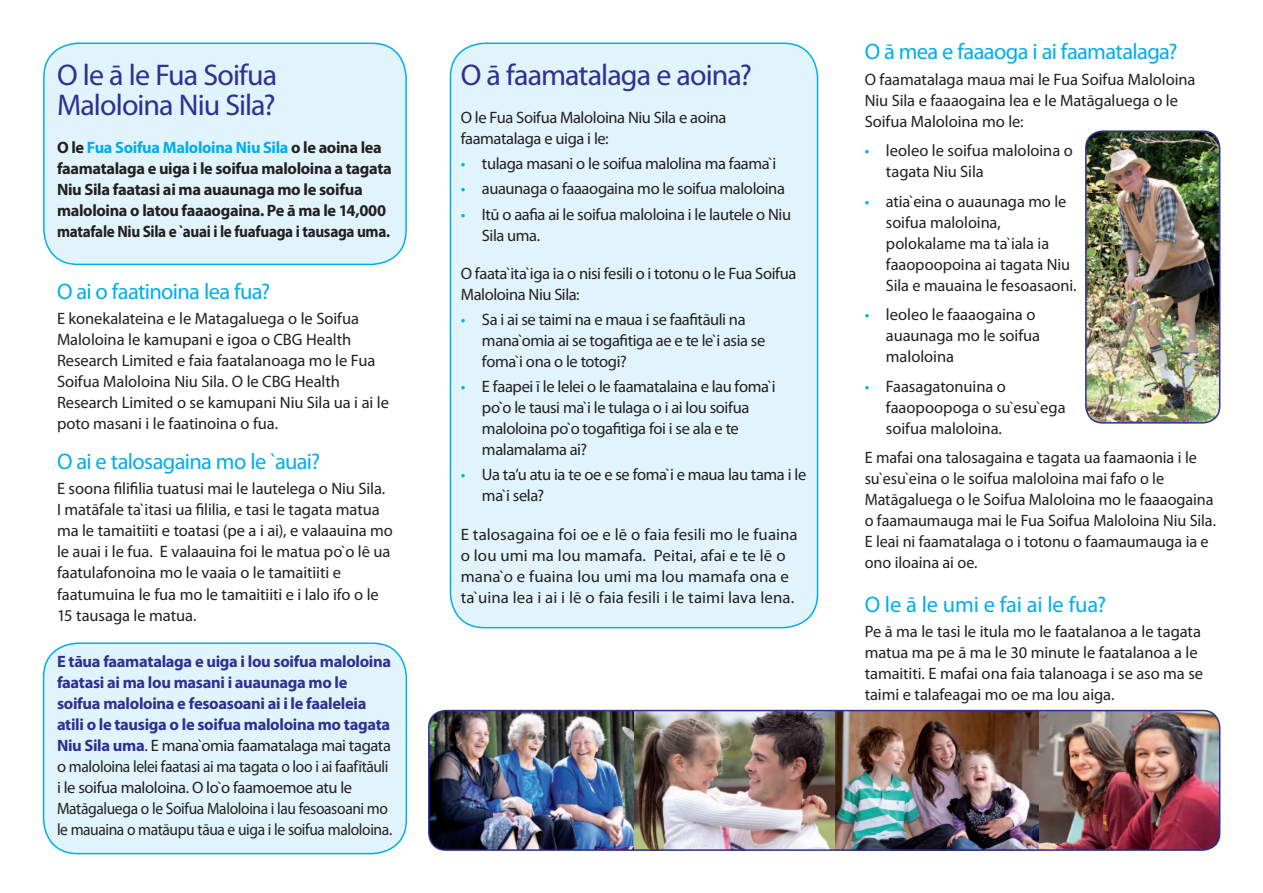
<style>
.page{position:relative;width:1263px;height:893px;background:#fff}
.page>*{position:absolute;margin:0;border:0;box-sizing:border-box;transform-origin:0 0}
.QuestionA{font:30px/30px "Myriad Pro";letter-spacing:-.03em;color:#2e3092}
.QuestionB{font:22.5px "Myriad Pro";letter-spacing:-.03em;color:#00aeef}
.QuestionB-2{font:22.5px "Myriad Pro";letter-spacing:-.01em;color:#00aeef}
.Body{font:16.5px/21px "Myriad Pro";letter-spacing:-.005em;color:#231f20}
.Body_indent{font:16.5px/21px "Myriad Pro";letter-spacing:-.02em;color:#231f20}
.Body-2{font:16.5px/21px "Myriad Pro";letter-spacing:-.025em;color:#231f20}
.Body-3{font:700 16.5px/21px "Myriad Pro";letter-spacing:-.02em;color:#231f20}
.s1{color:#00aeef}
.s2{font-weight:700;color:#2e3092}
</style>
<div class="page">
<div style="left:44px;top:643px;width:362px;height:211px;background:#e1f4fc;border-radius:34px"></div>
<div style="left:43px;top:642px;width:364px;height:212px;border:2px solid #00aeef;border-radius:34px"></div>
<div style="left:44px;top:43px;width:362px;height:221px;background:#e1f4fc;border-radius:34px"></div>
<div style="left:43px;top:43px;width:364px;height:222px;border:2px solid #00aeef;border-radius:34px"></div>
<div style="left:450px;top:43px;width:367px;height:585px;background:#e1f4fc;border-radius:34px"></div>
<div style="left:450px;top:43px;width:368px;height:585px;border:2px solid #00aeef;border-radius:34px"></div>
<img style="left:1086px;top:131px;width:134px;height:290px">
<div style="left:1085px;top:130px;width:135px;height:294px;border:2px solid #2e3092;border-radius:17px"></div>
<img style="left:1038px;top:711px;width:182px;height:139px">
<img style="left:835px;top:713px;width:203px;height:135px">
<img style="left:634px;top:713px;width:201px;height:135px">
<img style="left:429px;top:711px;width:205px;height:139px">
<div style="left:428px;top:710px;width:792px;height:141px;border:2px solid #2e3092;border-radius:17px"></div>
<p class="QuestionA" style="left:57px;top:59px;width:222px">O le ā le Fua Soifua<br>Maloloina Niu Sila?</p>
<p class="Body-3" style="left:57px;top:136px;width:336px">O le <span class="s1">Fua Soifua Maloloina Niu Sila</span> o le aoina lea faamatalaga e uiga i le soifua maloloina a tagata Niu Sila faatasi ai ma auaunaga mo le soifua maloloina o latou faaaogaina. Pe ā ma le 14,000 matafale Niu Sila e `auai i le fuafuaga i tausaga uma.</p>
<p class="QuestionB" style="left:57px;top:278px;width:215px">O ai o faatinoina lea fua?</p>
<p class="Body" style="left:57px;top:308px;width:333px">E konekalateina e le Matagaluega o le Soifua Maloloina le kamupani e igoa o CBG Health Research Limited e faia faatalanoaga mo le Fua Soifua Maloloina Niu Sila. O le CBG Health Research Limited o se kamupani Niu Sila ua i ai le poto masani i le faatinoina o fua.</p>
<p class="QuestionB" style="left:57px;top:448px;width:265px">O ai e talosagaina mo le `auai?</p>
<p class="Body" style="left:57px;top:478px;width:337px">E soona filifilia tuatusi mai le lautelega o Niu Sila.<br>I matāfale ta`itasi ua fililia, e tasi le tagata matua ma le tamaitiiti e toatasi (pe a i ai), e valaauina mo le auai i le fua. E valaauina foi le matua po`o lē ua faatulafonoina mo le vaaia o le tamaitiiti e faatumuina le fua mo le tamaitiiti e i lalo ifo o le 15 tausaga le matua.</p>
<p class="Body-2" style="left:57px;top:651px;width:337px"><span class="s2">E tāua faamatalaga e uiga i lou soifua maloloina faatasi ai ma lou masani i auaunaga mo le soifua maloloina e fesoasoani ai i le faaleleia atili o le tausiga o le soifua maloloina mo tagata Niu Sila uma</span>. E mana`omia faamatalaga mai tagata o maloloina lelei faatasi ai ma tagata o loo i ai faafītāuli i le soifua maloloina. O lo`o faamoemoe atu le Matāgaluega o le Soifua Maloloina i lau fesoasoani mo le mauaina o matāupu tāua e uiga i le soifua maloloina.</p>
<p class="QuestionA" style="left:461px;top:59px;width:293px">O ā faamatalaga e aoina?</p>
<p class="Body-2" style="left:461px;top:107px;width:267px">O le Fua Soifua Maloloina Niu Sila e aoina faamatalaga e uiga i le:</p>
<p class="Body_indent" style="left:461px;top:153px;width:317px"><span class="s1">•</span> tulaga masani o le soifua malolina ma faama`i</p>
<p class="Body_indent" style="left:461px;top:178px;width:326px"><span class="s1">•</span> auaunaga o faaaogaina mo le soifua maloloina</p>
<p class="Body_indent" style="left:482px;top:203px;width:311px;text-indent:-21px"><span class="s1">•</span> Itū o aafia ai le soifua maloloina i le lautele o Niu<br>Sila uma.</p>
<p class="Body-2" style="left:461px;top:262px;width:337px">O faata`ita`iga ia o nisi fesili o i totonu o le Fua Soifua<br>Maloloina Niu Sila:</p>
<p class="Body_indent" style="left:482px;top:309px;width:285px;text-indent:-21px"><span class="s1">•</span> Sa i ai se taimi na e maua i se faafitāuli na mana`omia ai se togafitiga ae e te le`i asia se foma`i ona o le totogi?</p>
<p class="Body_indent" style="left:482px;top:376px;width:295px;text-indent:-21px"><span class="s1">•</span> E faapei ī le lelei o le faamatalaina e lau foma`i po`o le tausi ma`i le tulaga o i ai lou soifua maloloina po`o togafitiga foi i se ala e te malamalama ai?</p>
<p class="Body_indent" style="left:482px;top:464px;width:326px;text-indent:-21px"><span class="s1">•</span> Ua ta’u atu ia te oe e se foma`i e maua lau tama i le ma`i sela?</p>
<p class="Body" style="left:461px;top:523px;width:338px">E talosagaina foi oe e lē o faia fesili mo le fuaina o lou umi ma lou mamafa. Peitai, afai e te lē o mana`o e fuaina lou umi ma lou mamafa ona e ta`uina lea i ai i lē o faia fesili i le taimi lava lena.</p>
<p class="QuestionB" style="left:865px;top:38px;width:314px">O ā mea e faaaoga i ai faamatalaga?</p>
<p class="Body" style="left:865px;top:68px;width:332px">O faamatalaga maua mai le Fua Soifua Maloloina<br>Niu Sila e faaaogaina lea e le Matāgaluega o le<br>Soifua Maloloina mo le:</p>
<p class="Body_indent" style="left:886px;top:140px;width:188px;text-indent:-21px"><span class="s1">•</span> leoleo le soifua maloloina o tagata Niu Sila</p>
<p class="Body_indent" style="left:886px;top:190px;width:192px;text-indent:-21px"><span class="s1">•</span> atia`eina o auaunaga mo le soifua maloloina, polokalame ma ta`iala ia faaopoopoina ai tagata Niu<br>Sila e mauaina le fesoasaoni.</p>
<p class="Body_indent" style="left:886px;top:304px;width:156px;text-indent:-21px"><span class="s1">•</span> leoleo le faaaogaina o auaunaga mo le soifua maloloina</p>
<p class="Body_indent" style="left:886px;top:375px;width:181px;text-indent:-21px"><span class="s1">•</span> Faasagatonuina o faaopoopoga o su`esu`ega soifua maloloina.</p>
<p class="Body" style="left:865px;top:447px;width:353px">E mafai ona talosagaina e tagata ua faamaonia i le su`esu`eina o le soifua maloloina mai fafo o le Matāgaluega o le Soifua Maloloina mo le faaaogaina o faamaumauga mai le Fua Soifua Maloloina Niu Sila.<br>E leai ni faamatalaga o i totonu o faamaumauga ia e ono iloaina ai oe.</p>
<p class="QuestionB-2" style="left:865px;top:591px;width:243px">O le ā le umi e fai ai le fua?</p>
<p class="Body" style="left:865px;top:621px;width:340px">Pe ā ma le tasi le itula mo le faatalanoa a le tagata matua ma pe ā ma le 30 minute le faatalanoa a le tamaititi. E mafai ona faia talanoaga i se aso ma se taimi e talafeagai mo oe ma lou aiga.</p>
</div>
